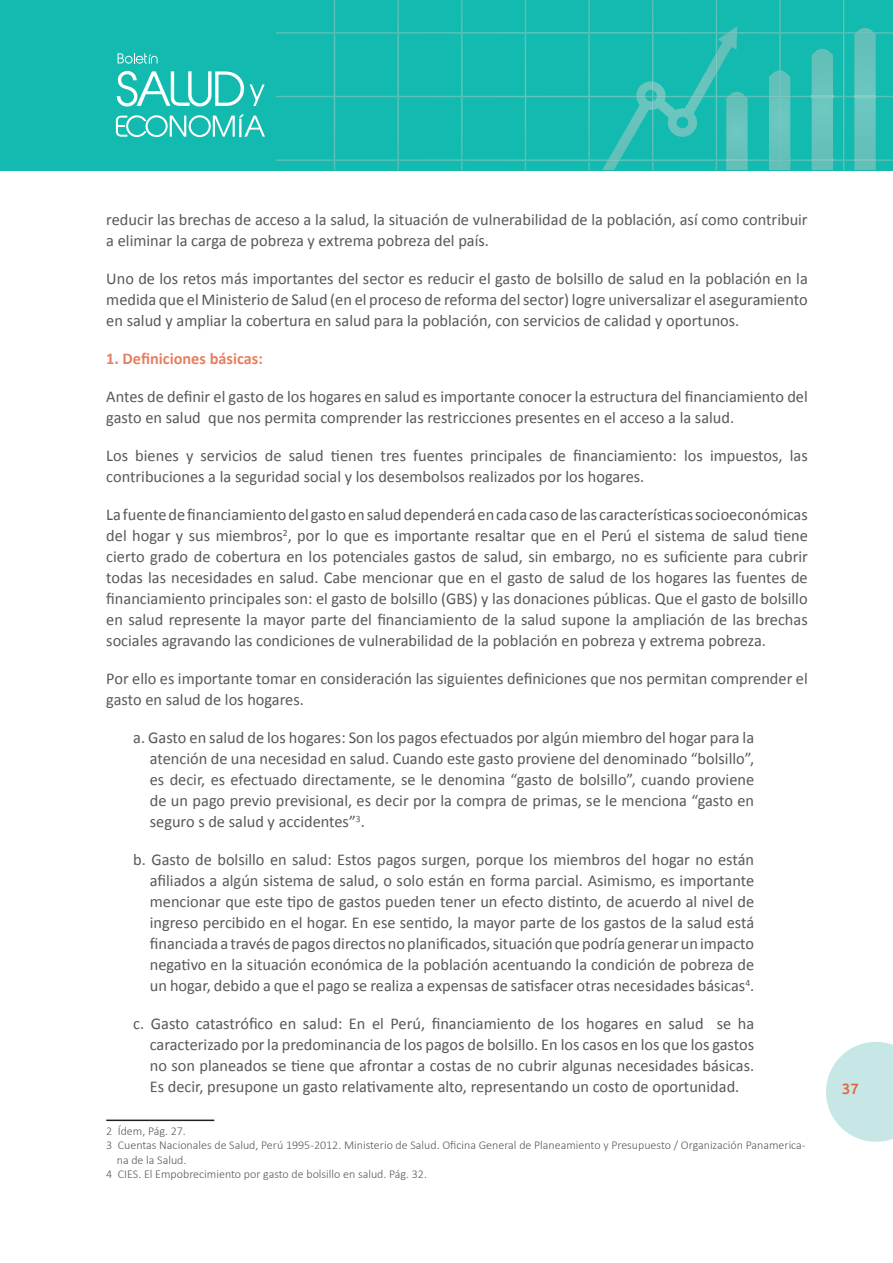
<style>
.page{position:relative;width:893px;height:1263px;background:#fff}
.page>*{position:absolute;margin:0;border:0;box-sizing:border-box;transform-origin:0 0}
.t1{font:16.5px/21px "Calibri";color:#57585a;text-align:justify}
.t2{font:700 16.5px "Calibri";color:#e68062}
.t3{font:500 15px "Ubuntu";color:#e1653e}
.t4{font:300 12px "Calibri";color:#57585a}
</style>
<div class="page">
<svg style="left:826px;top:1042px;width:67px;height:100px"></svg>
<div style="left:0;top:0;width:893px;height:170px;background:#13baaf"></div>
<svg style="left:276px;top:0;width:617px;height:170px"></svg>
<img style="left:855px;top:32px;width:20px;height:2px">
<svg style="left:117px;top:71px;width:127px;height:36px"></svg>
<svg style="left:118px;top:53px;width:40px;height:11px"></svg>
<svg style="left:250px;top:84px;width:15px;height:22px"></svg>
<svg style="left:116px;top:115px;width:149px;height:22px"></svg>
<hr style="left:106px;top:1119px;width:108px;height:2px;background:#231f20">
<p class="t1" style="left:106px;top:209px;width:703px">reducir las brechas de acceso a la salud, la situación de vulnerabilidad de la población, así como contribuir a eliminar la carga de pobreza y extrema pobreza del país.</p>
<p class="t1" style="left:106px;top:268px;width:703px">Uno de los retos más importantes del sector es reducir el gasto de bolsillo de salud en la población en la medida que el Ministerio de Salud (en el proceso de reforma del sector) logre universalizar el aseguramiento en salud y ampliar la cobertura en salud para la población, con servicios de calidad y oportunos.</p>
<p class="t2" style="left:106px;top:348px;width:158px">1. Definiciones básicas:</p>
<p class="t1" style="left:106px;top:386px;width:703px">Antes de definir el gasto de los hogares en salud es importante conocer la estructura del financiamiento del gasto en salud que nos permita comprender las restricciones presentes en el acceso a la salud.</p>
<p class="t1" style="left:106px;top:445px;width:703px">Los bienes y servicios de salud tienen tres fuentes principales de financiamiento: los impuestos, las contribuciones a la seguridad social y los desembolsos realizados por los hogares.</p>
<p class="t1" style="left:106px;top:504px;width:703px">La fuente de financiamiento del gasto en salud dependerá en cada caso de las características socioeconómicas del hogar y sus miembros<sup>2</sup>, por lo que es importante resaltar que en el Perú el sistema de salud tiene cierto grado de cobertura en los potenciales gastos de salud, sin embargo, no es suficiente para cubrir todas las necesidades en salud. Cabe mencionar que en el gasto de salud de los hogares las fuentes de financiamiento principales son: el gasto de bolsillo (GBS) y las donaciones públicas. Que el gasto de bolsillo en salud represente la mayor parte del financiamiento de la salud supone la ampliación de las brechas sociales agravando las condiciones de vulnerabilidad de la población en pobreza y extrema pobreza.</p>
<p class="t1" style="left:106px;top:668px;width:703px">Por ello es importante tomar en consideración las siguientes definiciones que nos permitan comprender el gasto en salud de los hogares.</p>
<p class="t1" style="left:150px;top:727px;width:606px;text-indent:-16px">a. Gasto en salud de los hogares: Son los pagos efectuados por algún miembro del hogar para la atención de una necesidad en salud. Cuando este gasto proviene del denominado “bolsillo”, es decir, es efectuado directamente, se le denomina “gasto de bolsillo”, cuando proviene de un pago previo previsional, es decir por la compra de primas, se le menciona “gasto en seguro s de salud y accidentes”<sup>3</sup>.</p>
<p class="t1" style="left:150px;top:849px;width:606px;text-indent:-16px">b. Gasto de bolsillo en salud: Estos pagos surgen, porque los miembros del hogar no están afiliados a algún sistema de salud, o solo están en forma parcial. Asimismo, es importante mencionar que este tipo de gastos pueden tener un efecto distinto, de acuerdo al nivel de ingreso percibido en el hogar. En ese sentido, la mayor parte de los gastos de la salud está financiada a través de pagos directos no planificados, situación que podría generar un impacto negativo en la situación económica de la población acentuando la condición de pobreza de un hogar, debido a que el pago se realiza a expensas de satisfacer otras necesidades básicas<sup>4</sup>.</p>
<p class="t1" style="left:150px;top:1013px;width:606px;text-indent:-16px">c. Gasto catastrófico en salud: En el Perú, financiamiento de los hogares en salud se ha caracterizado por la predominancia de los pagos de bolsillo. En los casos en los que los gastos no son planeados se tiene que afrontar a costas de no cubrir algunas necesidades básicas.<br>Es decir, presupone un gasto relativamente alto, representando un costo de oportunidad.</p>
<p class="t4" style="left:106px;top:1123px;width:81px">2 Ídem, Pág. 27.</p>
<p class="t4" style="left:106px;top:1138px;width:701px">3 Cuentas Nacionales de Salud, Perú 1995-2012. Ministerio de Salud. Oficina General de Planeamiento y Presupuesto / Organización Panamerica-</p>
<p class="t4" style="left:117px;top:1152px;width:71px">na de la Salud.</p>
<p class="t4" style="left:106px;top:1166px;width:322px">4 CIES. El Empobrecimiento por gasto de bolsillo en salud. Pág. 32.</p>
<p class="t3" style="left:842px;top:1079px;width:19px">37</p>
</div>
